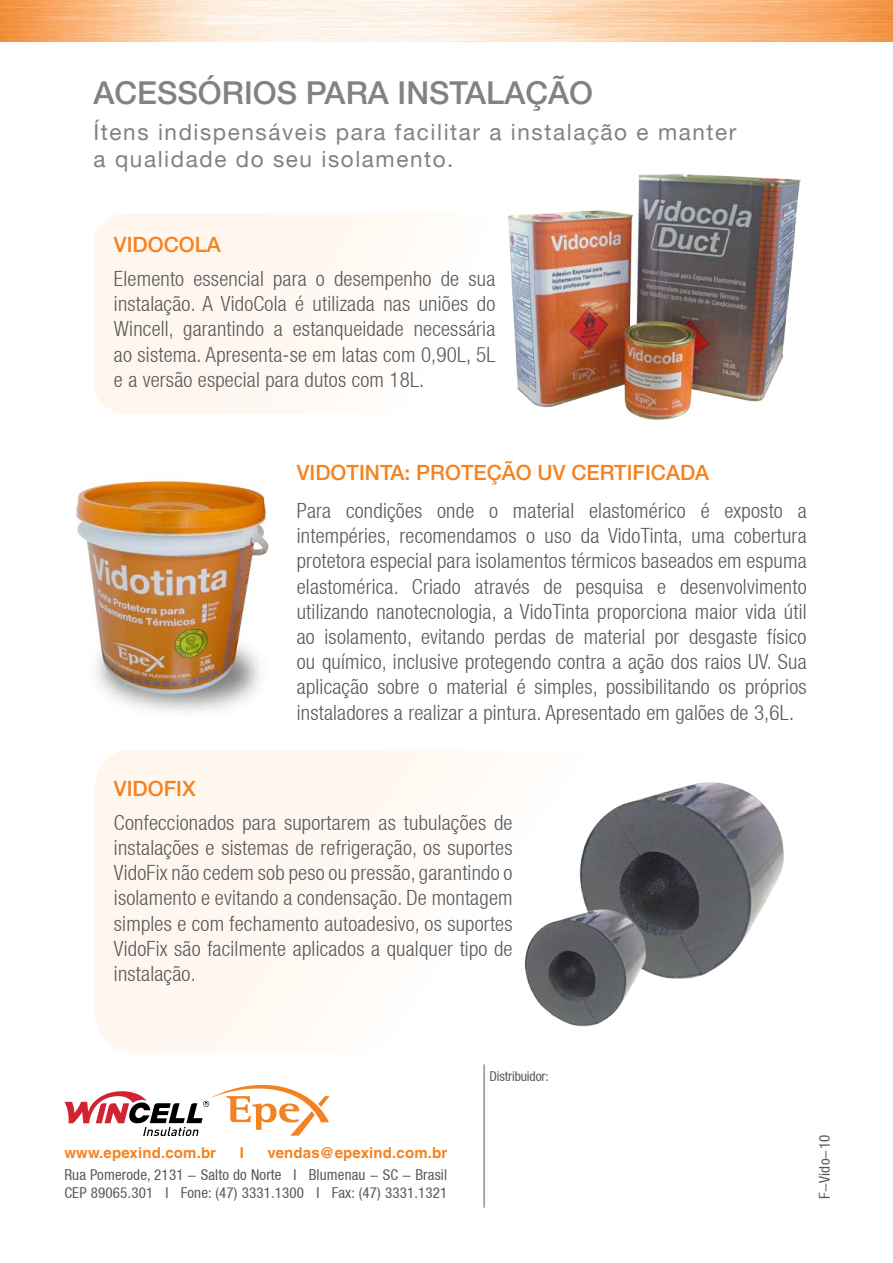
<style>
.page{position:relative;width:893px;height:1263px;background:#fff}
.page>*{position:absolute;margin:0;border:0;box-sizing:border-box;transform-origin:0 0}
.t1{font:500 31.5px "Helvetica Neue LT";color:#808285}
.t2{font:22.5px/27px "Helvetica Neue LT";letter-spacing:.07em;color:#808285}
.t3{font:300 condensed 21px/25.2px "Helvetica Neue LT";letter-spacing:.01em;color:#58595b;text-align:justify}
.t4{font:500 21px "Helvetica Neue LT";color:#f58220}
.t5{font:condensed 15px/18px "Helvetica Neue LT";letter-spacing:.01em;color:#58595b}
.t6{font:700 15px "Helvetica LT";letter-spacing:.01em;color:#f58220}
.t7{font:condensed 13.5px "Helvetica Neue LT";letter-spacing:-.01em;color:#58595b}
</style>
<div class="page">
<hr style="left:484px;top:1064px;width:1px;height:144px;background:#58595b">
<img style="left:0;top:0;width:893px;height:42px">
<svg style="left:64px;top:1084px;width:265px;height:52px"></svg>
<img style="left:77px;top:480px;width:191px;height:233px">
<div style="left:94px;top:213px;width:303px;height:201px;background:#fff7f0"></div>
<svg style="left:94px;top:751px;width:374px;height:301px"></svg>
<img style="left:507px;top:174px;width:294px;height:246px">
<img style="left:579px;top:782px;width:205px;height:197px">
<img style="left:525px;top:903px;width:125px;height:124px">
<h1 class="t1" style="left:94px;top:74px;width:234px">ACESSÓRIOS PARA</h1>
<h1 class="t1" style="left:398px;top:74px;width:130px">INSTALAÇÃO</h1>
<p class="t2" style="left:94px;top:119px;width:644px">Ítens indispensáveis para facilitar a instalação e manter a qualidade do seu isolamento.</p>
<p class="t4" style="left:114px;top:232px;width:108px">VIDOCOLA</p>
<p class="t3" style="left:114px;top:266px;width:383px">Elemento essencial para o desempenho de sua instalação. A VidoCola é utilizada nas uniões do Wincell, garantindo a estanqueidade necessária ao sistema. Apresenta-se em latas com 0,90L, 5L e a versão especial para dutos com 18L.</p>
<p class="t4" style="left:297px;top:460px;width:414px">VI DOTINTA: PROTEÇÃO UV CE RTIFICADA</p>
<p class="t4" style="left:114px;top:776px;width:83px">VIDOFIX</p>
<p class="t3" style="left:297px;top:498px;width:511px">Para condições onde o material elastomérico é exposto a intempéries, recomendamos o uso da VidoTinta, uma cobertura protetora especial para isolamentos térmicos baseados em espuma elastomérica. Criado através de pesquisa e desenvolvimento utilizando nanotecnologia, a VidoTinta proporciona maior vida útil ao isolamento, evitando perdas de material por desgaste físico ou químico, inclusive protegendo contra a ação dos raios UV. Sua aplicação sobre o material é simples, possibilitando os próprios instaladores a realizar a pintura. Apresentado em galões de 3,6L.</p>
<p class="t3" style="left:114px;top:810px;width:400px">Confeccionados para suportarem as tubulações de instalações e sistemas de refrigeração, os suportes VidoFix não cedem sob peso ou pressão, garantindo o isolamento e evitando a condensação. De montagem simples e com fechamento autoadesivo, os suportes VidoFix são facilmente aplicados a qualquer tipo de instalação.</p>
<p class="t6" style="left:64px;top:1143px;width:153px">www.epexind.com.br</p>
<p class="t6" style="left:240px;top:1143px;width:6px">I</p>
<p class="t6" style="left:267px;top:1143px;width:181px">vendas@epexind.com.br</p>
<p class="t5" style="left:64px;top:1165px;width:385px">Rua Pomerode, 2131 - Salto do Norte I Blumenau - SC - Brasil<br>CEP 89065.301 I Fone: (47) 3331.1300 I Fax: (47) 3331.1321</p>
<p class="t7" style="left:489px;top:1068px;width:61px">Distribuidor:</p>
<p class="t5" style="left:815px;top:1199px;width:65px;rotate:-90deg">F-Vido-10</p>
</div>
